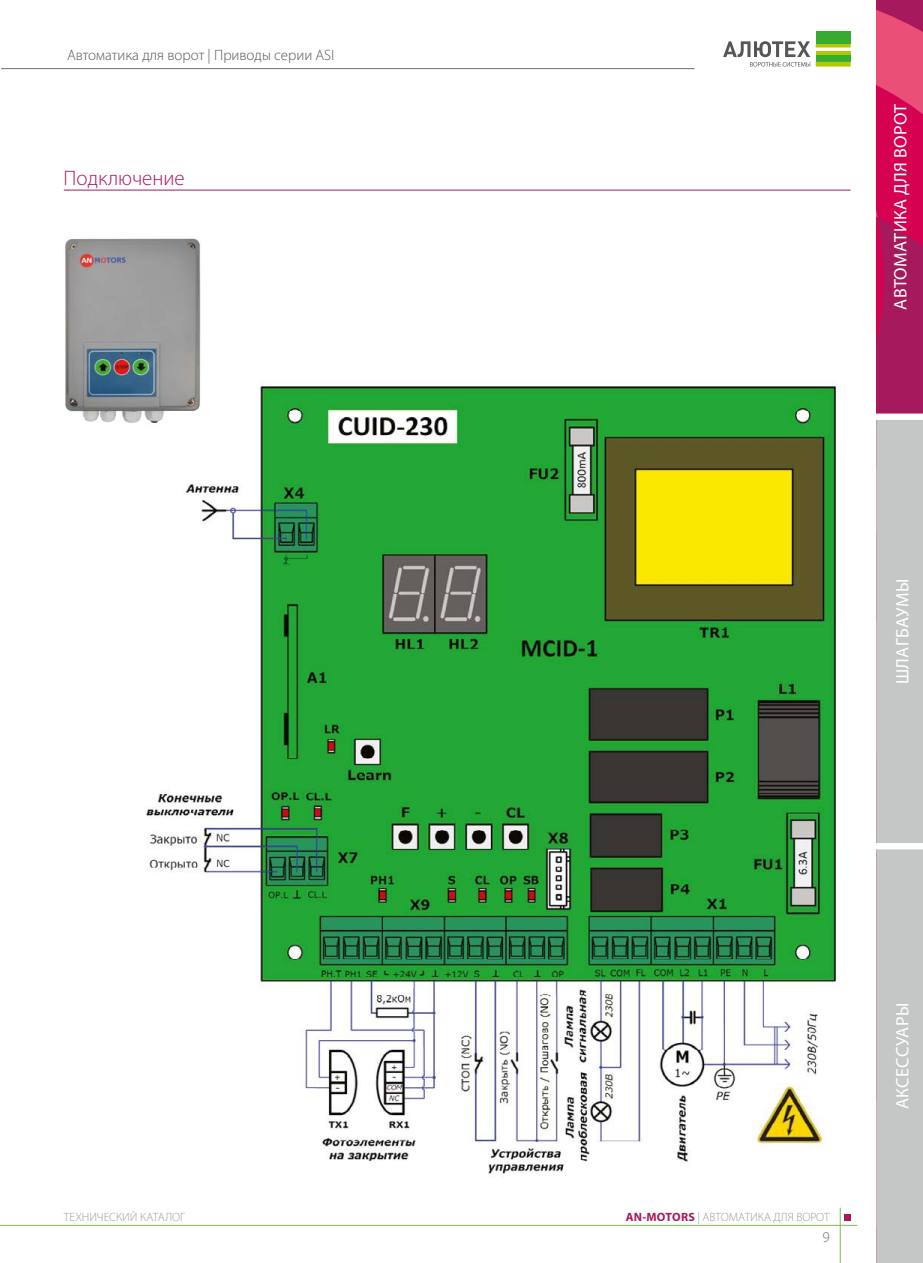
<style>
.page{position:relative;width:923px;height:1263px;background:#fff}
.page>*{position:absolute;margin:0;border:0;box-sizing:border-box;transform-origin:0 0}
.t1{font:300 21px "Myriad Pro";color:#a61a5d}
.t2{font:18px "Myriad Pro";letter-spacing:.02em;color:#fff}
.t3{font:300 15px "Myriad Pro";color:#565655}
.t4{font:300 15px "Myriad Pro";color:#6e6e6e}
.t5{font:300 12px "Myriad Pro";color:#9c9c9d}
.s1{font-weight:700;color:#a61a5d}
</style>
<div class="page">
<svg style="left:876px;top:0;width:47px;height:414px;background:#c31b5d"></svg>
<div style="left:815px;top:32px;width:35px;height:12px;background:#37aa32"></div>
<svg style="left:723px;top:41px;width:127px;height:26px"></svg>
<hr style="left:1px;top:68px;width:693px;height:1px;background:#6e6e6e">
<hr style="left:840px;top:1208px;width:1px;height:55px;background:#7abb57">
<hr style="left:0;top:1225px;width:857px;height:1px;background:#7abb57">
<svg style="left:844px;top:1214px;width:6px;height:6px"></svg>
<div style="left:876px;top:420px;width:47px;height:843px;background:#c5c6c6"></div>
<img style="left:146px;top:384px;width:690px;height:790px">
<hr style="left:64px;top:190px;width:786px;height:1px;background:#a61a5d">
<img style="left:65px;top:238px;width:136px;height:188px">
<div style="left:876px;top:843px;width:47px;height:6px;background:#fff"></div>
<p class="t3" style="left:67px;top:46px;width:269px">Автоматика для ворот | Приводы серии ASI</p>
<h1 class="t1" style="left:64px;top:166px;width:123px">Подключение</h1>
<h2 class="t2" style="left:889px;top:310px;width:208px;rotate:-90deg">АВТОМАТИКА ДЛЯ ВОРОТ</h2>
<h2 class="t2" style="left:891px;top:684px;width:107px;rotate:-90deg">ШЛАГБАУМЫ</h2>
<p class="t5" style="left:64px;top:1209px;width:123px">ТЕХНИЧЕСКИЙ КАТАЛОГ</p>
<p class="t5" style="left:626px;top:1209px;width:205px"><span class="s1">AN-MOTORS</span> | АВТОМАТИКА ДЛЯ ВОРОТ</p>
<p class="t4" style="left:822px;top:1227px;width:9px">9</p>
<h2 class="t2" style="left:891px;top:1109px;width:108px;rotate:-90deg">АКСЕССУАРЫ</h2>
</div>
